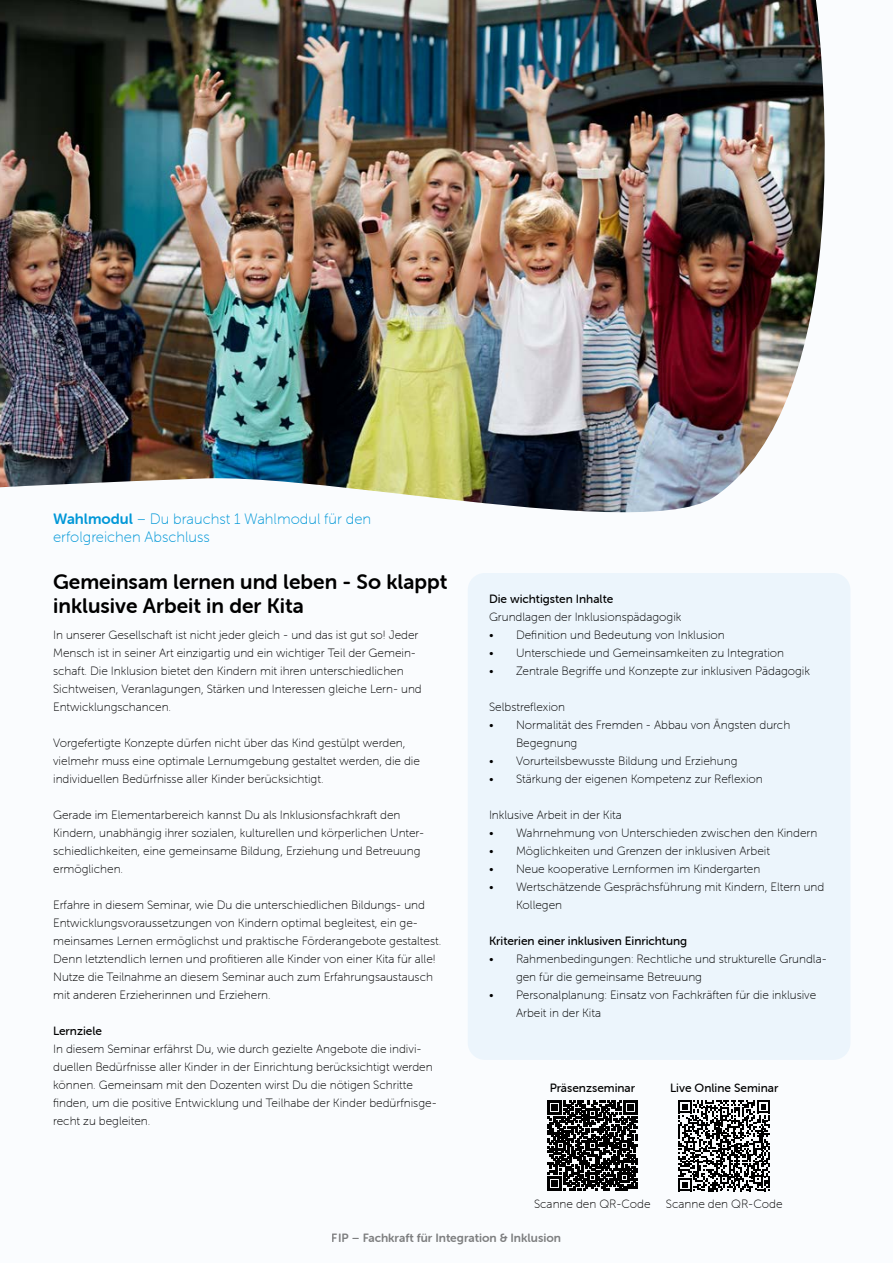
<style>
.page{position:relative;width:893px;height:1263px;background:#fafcfe}
.page>*{position:absolute;margin:0;border:0;box-sizing:border-box;transform-origin:0 0}
.t1{font:21px/24px "Museo Sans Rounded 700";color:#000}
.t2{font:15px/18px "Museo Sans Rounded 100";color:#0097d7}
.t3{font:12px/18px "Museo Sans Rounded 100";color:#000}
.t4{font:12px "Museo Sans Rounded 500";color:#000}
.t5{font:12px "Museo Sans Rounded 700";color:#000}
.s1{font-family:"Museo Sans Rounded 700"}
.s2{font-family:"Museo Sans Rounded 500"}
</style>
<div class="page">
<img style="left:0;top:0;width:825px;height:513px">
<div style="left:468px;top:573px;width:382px;height:487px;background:#ecf5fc;border-radius:17px"></div>
<svg style="left:678px;top:1100px;width:92px;height:91px"></svg>
<svg style="left:547px;top:1100px;width:90px;height:91px;background:#242525"></svg>
<p class="t2" style="left:53px;top:510px;width:319px"><span class="s1">Wahlmodul</span> – Du brauchst 1 Wahlmodul für den erfolgreichen Abschluss</p>
<h1 class="t1" style="left:53px;top:570px;width:396px">Gemeinsam lernen und leben - So klappt inklusive Arbeit in der Kita</h1>
<p class="t3" style="left:53px;top:626px;width:370px">In unserer Gesellschaft ist nicht jeder gleich - und das ist gut so! Jeder Mensch ist in seiner Art einzigartig und ein wichtiger Teil der Gemein&shy;schaft. Die Inklusion bietet den Kindern mit ihren unterschiedlichen Sichtweisen, Veranlagungen, Stärken und Interessen gleiche Lern- und Entwicklungschancen.</p>
<p class="t3" style="left:53px;top:734px;width:368px">Vorgefertigte Konzepte dürfen nicht über das Kind gestülpt werden, vielmehr muss eine optimale Lernumgebung gestaltet werden, die die individuellen Bedürfnisse aller Kinder berücksichtigt.</p>
<p class="t3" style="left:53px;top:806px;width:373px">Gerade im Elementarbereich kannst Du als Inklusionsfachkraft den Kindern, unabhängig ihrer sozialen, kulturellen und körperlichen Unter&shy;schiedlichkeiten, eine gemeinsame Bildung, Erziehung und Betreuung ermöglichen.</p>
<p class="t3" style="left:53px;top:896px;width:390px">Erfahre in diesem Seminar, wie Du die unterschiedlichen Bildungs- und Entwicklungsvoraussetzungen von Kindern optimal begleitest, ein ge&shy;meinsames Lernen ermöglichst und praktische Förderangebote gestaltest.<br>Denn letztendlich lernen und profitieren alle Kinder von einer Kita für alle!<br>Nutze die Teilnahme an diesem Seminar auch zum Erfahrungsaustausch mit anderen Erzieherinnen und Erziehern.</p>
<p class="t4" style="left:53px;top:1024px;width:50px">Lernziele</p>
<p class="t3" style="left:53px;top:1040px;width:385px">In diesem Seminar erfährst Du, wie durch gezielte Angebote die indivi&shy;duellen Bedürfnisse aller Kinder in der Einrichtung berücksichtigt werden können. Gemeinsam mit den Dozenten wirst Du die nötigen Schritte finden, um die positive Entwicklung und Teilhabe der Kinder bedürfnisge&shy;recht zu begleiten.</p>
<p class="t4" style="left:489px;top:593px;width:126px">Die wichtigsten Inhalte</p>
<p class="t3" style="left:489px;top:608px;width:194px">Grundlagen der Inklusionspädagogik</p>
<p class="t3" style="left:489px;top:626px;width:237px">• Definition und Bedeutung von Inklusion</p>
<p class="t3" style="left:489px;top:644px;width:297px">• Unterschiede und Gemeinsamkeiten zu Integration</p>
<p class="t3" style="left:489px;top:662px;width:322px">• Zentrale Begriffe und Konzepte zur inklusiven Pädagogik</p>
<p class="t3" style="left:489px;top:698px;width:78px">Selbstreflexion</p>
<p class="t3" style="left:516px;top:716px;width:276px;text-indent:-27px">• Normalität des Fremden - Abbau von Ängsten durch<br>Begegnung</p>
<p class="t3" style="left:489px;top:752px;width:250px">• Vorurteilsbewusste Bildung und Erziehung</p>
<p class="t3" style="left:489px;top:770px;width:275px">• Stärkung der eigenen Kompetenz zur Reflexion</p>
<p class="t3" style="left:489px;top:806px;width:134px">Inklusive Arbeit in der Kita</p>
<p class="t3" style="left:489px;top:824px;width:330px">• Wahrnehmung von Unterschieden zwischen den Kindern</p>
<p class="t3" style="left:489px;top:842px;width:282px">• Möglichkeiten und Grenzen der inklusiven Arbeit</p>
<p class="t3" style="left:489px;top:860px;width:273px">• Neue kooperative Lernformen im Kindergarten</p>
<p class="t3" style="left:516px;top:878px;width:310px;text-indent:-27px">• Wertschätzende Gesprächsführung mit Kindern, Eltern und<br>Kollegen</p>
<p class="t4" style="left:489px;top:935px;width:200px">Kriterien einer inklusiven Einrichtung</p>
<p class="t3" style="left:516px;top:950px;width:312px;text-indent:-27px">• Rahmenbedingungen: Rechtliche und strukturelle Grundla&shy;gen für die gemeinsame Betreuung</p>
<p class="t3" style="left:516px;top:986px;width:302px;text-indent:-27px">• Personalplanung: Einsatz von Fachkräften für die inklusive<br>Arbeit in der Kita</p>
<p class="t4" style="left:550px;top:1081px;width:87px">Präsenzseminar</p>
<p class="t4" style="left:670px;top:1081px;width:110px">Live Online Seminar</p>
<p class="t3" style="left:534px;top:1195px;width:118px">Scanne den QR-Code</p>
<p class="t3" style="left:666px;top:1195px;width:118px">Scanne den QR-Code</p>
<p class="t5" style="left:332px;top:1231px;width:231px">FIP <span class="s2">–</span> Fachkraft für Integration &amp; Inklusion</p>
</div>
